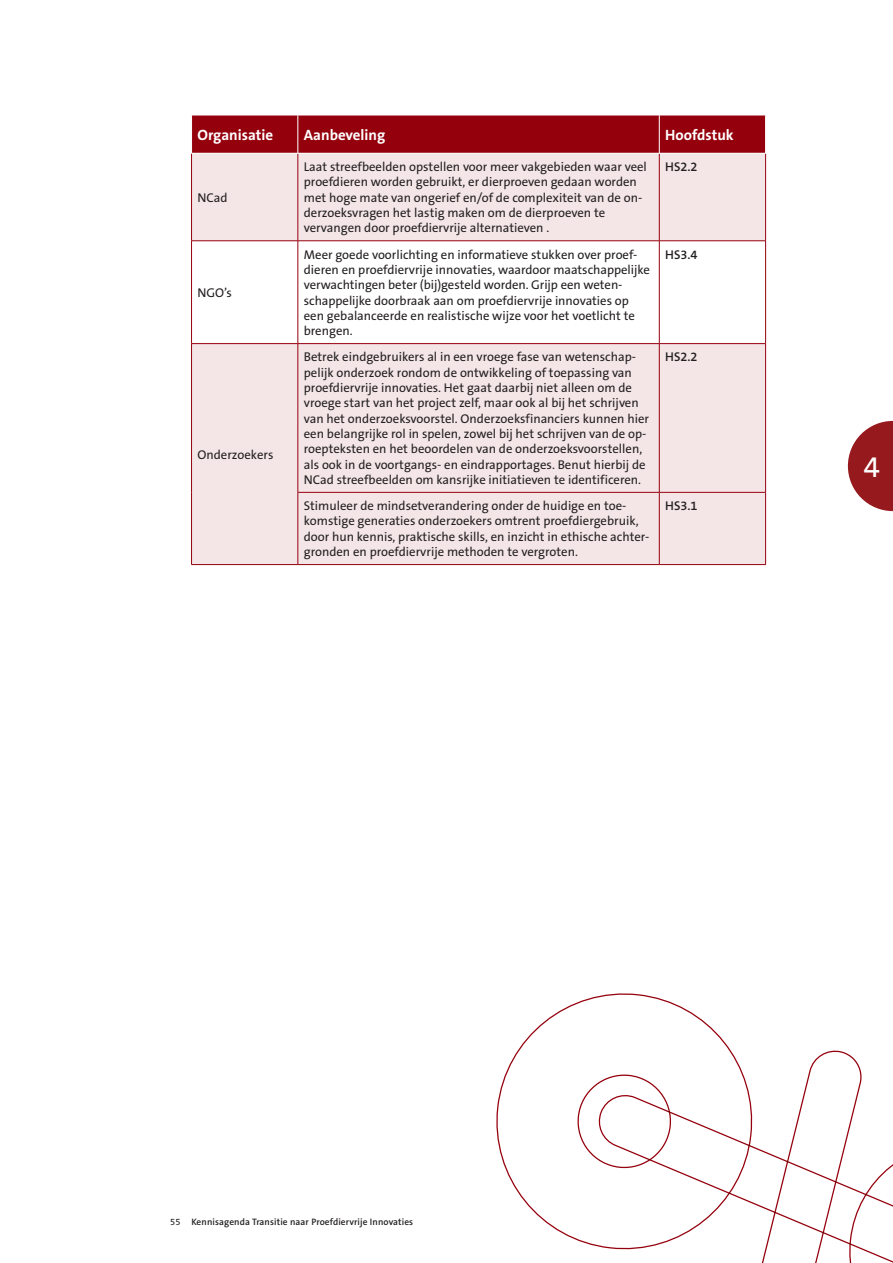
<style>
.page{position:relative;width:893px;height:1263px;background:#fff}
.page>*{position:absolute;margin:0;border:0;box-sizing:border-box;transform-origin:0 0}
.t1{font:30px "The Sans B5 Plain";color:#fff}
.TH_tabel_kop{font:700 15px "The Sans B7";color:#fff}
.TR-Tabelrij{font:12.75px/15.3px "The Sans B5 Plain";color:#231f20}
.TR-Tabel_rij{font:600 12.75px "The Sans B6";color:#231f20}
.t2{font:600 9.3px "The Sans B6";letter-spacing:.01em;color:#231f20}
.s1{font-family:"The Sans B5 Plain";font-weight:400}
</style>
<div class="page">
<svg style="left:496px;top:993px;width:245px;height:254px"></svg>
<svg style="left:577px;top:1074px;width:94px;height:94px"></svg>
<svg style="left:599px;top:1095px;width:142px;height:155px"></svg>
<svg style="left:741px;top:1051px;width:152px;height:212px"></svg>
<svg style="left:848px;top:421px;width:45px;height:90px"></svg>
<div style="left:192px;top:116px;width:573px;height:37px;background:#95000d"></div>
<div style="left:192px;top:154px;width:573px;height:410px;background:#f4e6e7"></div>
<svg style="left:192px;top:242px;width:573px;height:101px"></svg>
<hr style="left:191px;top:241px;width:1px;height:102px;background:#95000d">
<hr style="left:298px;top:241px;width:1px;height:102px;background:#95000d">
<hr style="left:659px;top:241px;width:1px;height:102px;background:#95000d">
<hr style="left:765px;top:241px;width:1px;height:102px;background:#95000d">
<hr style="left:191px;top:153px;width:1px;height:88px;background:#95000d">
<hr style="left:298px;top:153px;width:1px;height:88px;background:#95000d">
<hr style="left:659px;top:153px;width:1px;height:88px;background:#95000d">
<hr style="left:765px;top:153px;width:1px;height:88px;background:#95000d">
<hr style="left:191px;top:241px;width:107px;height:1px;background:#95000d">
<hr style="left:298px;top:241px;width:361px;height:1px;background:#95000d">
<hr style="left:659px;top:241px;width:107px;height:1px;background:#95000d">
<hr style="left:191px;top:344px;width:1px;height:148px;background:#95000d">
<hr style="left:191px;top:492px;width:1px;height:72px;background:#95000d">
<hr style="left:191px;top:343px;width:107px;height:1px;background:#95000d">
<hr style="left:298px;top:343px;width:361px;height:1px;background:#95000d">
<hr style="left:659px;top:343px;width:107px;height:1px;background:#95000d">
<hr style="left:298px;top:344px;width:1px;height:148px;background:#95000d">
<hr style="left:659px;top:344px;width:1px;height:148px;background:#95000d">
<hr style="left:765px;top:344px;width:1px;height:148px;background:#95000d">
<hr style="left:191px;top:564px;width:107px;height:1px;background:#95000d">
<hr style="left:298px;top:492px;width:1px;height:72px;background:#95000d">
<hr style="left:298px;top:492px;width:361px;height:1px;background:#95000d">
<hr style="left:659px;top:492px;width:107px;height:1px;background:#95000d">
<hr style="left:659px;top:492px;width:1px;height:72px;background:#95000d">
<hr style="left:765px;top:492px;width:1px;height:72px;background:#95000d">
<hr style="left:298px;top:564px;width:361px;height:1px;background:#95000d">
<hr style="left:659px;top:564px;width:107px;height:1px;background:#95000d">
<hr style="left:298px;top:115px;width:1px;height:38px;background:#fff">
<hr style="left:659px;top:115px;width:1px;height:38px;background:#fff">
<hr style="left:191px;top:153px;width:107px;height:1px;background:#fff">
<hr style="left:298px;top:153px;width:361px;height:1px;background:#fff">
<hr style="left:659px;top:153px;width:107px;height:1px;background:#fff">
<p class="TH_tabel_kop" style="left:198px;top:127px;width:77px">Organisatie</p>
<p class="TH_tabel_kop" style="left:304px;top:127px;width:83px">Aanbeveling</p>
<p class="TH_tabel_kop" style="left:665px;top:127px;width:70px">Hoofdstuk</p>
<p class="TR-Tabelrij" style="left:198px;top:190px;width:32px">NCad</p>
<p class="TR-Tabelrij" style="left:198px;top:285px;width:36px">NGO’s</p>
<p class="TR-Tabelrij" style="left:198px;top:447px;width:77px">Onderzoekers</p>
<p class="TR-Tabelrij" style="left:304px;top:160px;width:345px">Laat streefbeelden opstellen voor meer vakgebieden waar veel proefdieren worden gebruikt, er dierproeven gedaan worden met hoge mate van ongerief en/of de complexiteit van de on&shy;derzoeksvragen het lastig maken om de dierproeven te vervangen door proefdiervrije alternatieven .</p>
<p class="TR-Tabel_rij" style="left:665px;top:160px;width:34px">HS2.2</p>
<p class="TR-Tabelrij" style="left:304px;top:247px;width:347px">Meer goede voorlichting en informatieve stukken over proef&shy;dieren en proefdiervrije innovaties, waardoor maatschappelijke verwachtingen beter (bij)gesteld worden. Grijp een weten&shy;schappelijke doorbraak aan om proefdiervrije innovaties op een gebalanceerde en realistische wijze voor het voetlicht te brengen.</p>
<p class="TR-Tabel_rij" style="left:665px;top:248px;width:34px">HS3.4</p>
<p class="TR-Tabelrij" style="left:304px;top:350px;width:347px">Betrek eindgebruikers al in een vroege fase van wetenschap&shy;pelijk onderzoek rondom de ontwikkeling of toepassing van proefdiervrije innovaties. Het gaat daarbij niet alleen om de vroege start van het project zelf, maar ook al bij het schrijven van het onderzoeksvoorstel. Onderzoeksfinanciers kunnen hier een belangrijke rol in spelen, zowel bij het schrijven van de op&shy;roepteksten en het beoordelen van de onderzoeksvoorstellen, als ook in de voortgangs- en eindrapportages. Benut hierbij de NCad streefbeelden om kansrijke initiatieven te identificeren.</p>
<p class="TR-Tabel_rij" style="left:665px;top:350px;width:34px">HS2.2</p>
<p class="TR-Tabelrij" style="left:304px;top:499px;width:347px">Stimuleer de mindsetverandering onder de huidige en toe&shy;komstige generaties onderzoekers omtrent proefdiergebruik, door hun kennis, praktische skills, en inzicht in ethische achter&shy;gronden en proefdiervrije methoden te vergroten.</p>
<p class="TR-Tabel_rij" style="left:665px;top:499px;width:34px">HS3.1</p>
<h1 class="t1" style="left:864px;top:451px;width:18px">4</h1>
<p class="t2" style="left:170px;top:1217px;width:245px"><span class="s1">55</span> Kennisagenda Transitie naar Proefdiervrije Innovaties</p>
</div>
